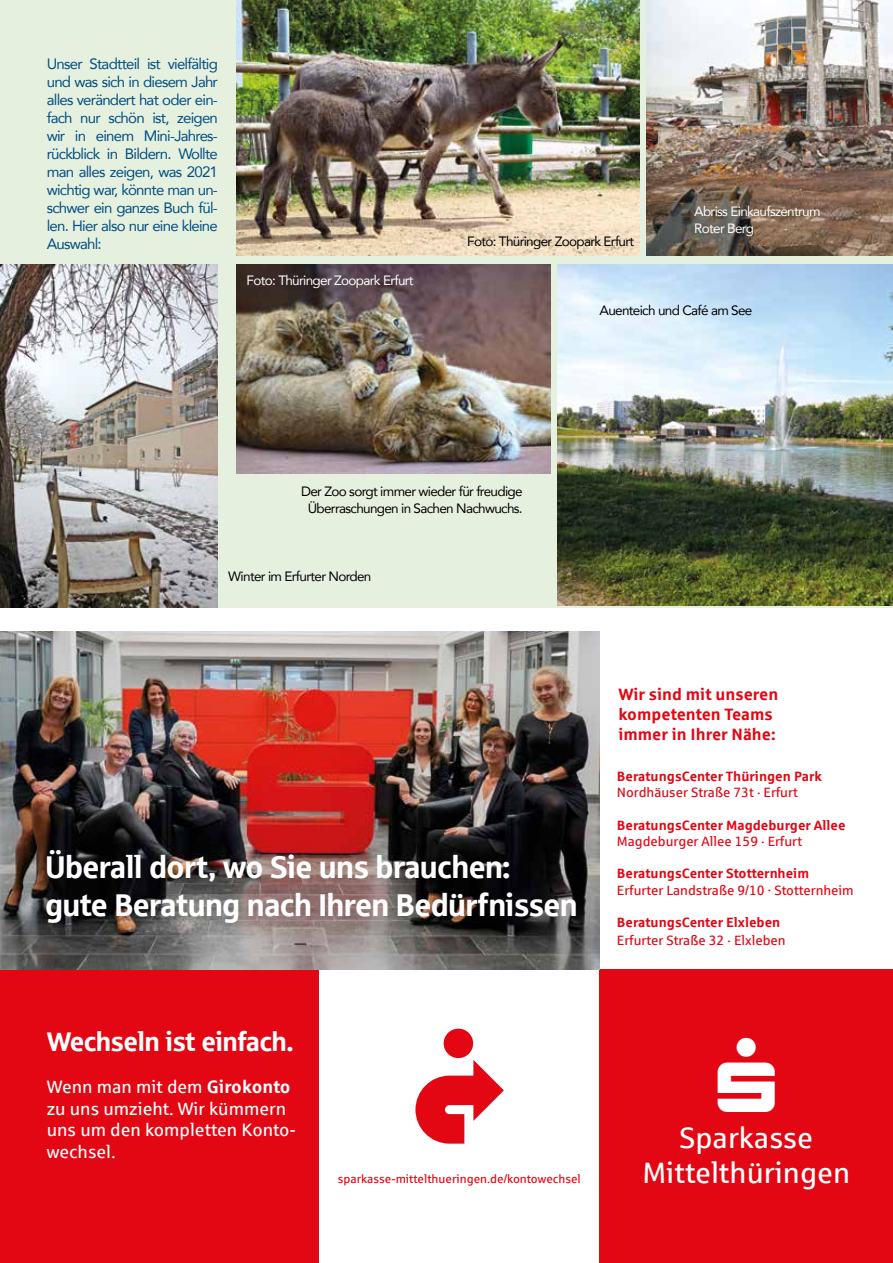
<style>
.page{position:relative;width:893px;height:1263px;background:#fff}
.page>*{position:absolute;margin:0;border:0;box-sizing:border-box;transform-origin:0 0}
.t1{font:31.5px/37.8px "Sparkasse Head";color:#fff}
.t2{font:29.55px/35.4px "Sparkasse Rg";color:#fff;text-align:center}
.t3{font:27px "Sparkasse Head";color:#fff}
.t4{font:18px/21.6px "Sparkasse Rg";color:#fff}
.t5{font:700 16.5px/19.8px "Sparkasse Rg";color:#e30613}
.t6{font:15px/18px "Avenir";letter-spacing:-.05em;color:#004e82;text-align:justify}
.t7{font:13.5px/16.2px "Avenir";letter-spacing:-.05em;color:#000;text-align:center}
.t8{font:13.5px "Sparkasse Rg";color:#e30613}
.t9{font:700 13.5px "Sparkasse Rg";color:#e30613}
.t10{font:13.5px/16.2px "Avenir";letter-spacing:-.05em;color:#fff}
.t11{font:12px "Sparkasse Rg";color:#e30613}
.s1{font-weight:700}
</style>
<div class="page">
<hr style="left:892px;top:619px;width:1px;height:644px;background:#dae7f7">
<div style="left:0;top:0;width:893px;height:607px;background:#e6f0df"></div>
<div style="left:0;top:970px;width:319px;height:293px;background:#e30613"></div>
<div style="left:600px;top:970px;width:293px;height:293px;background:#e30613"></div>
<img style="left:0;top:631px;width:600px;height:339px">
<svg style="left:415px;top:1029px;width:89px;height:114px"></svg>
<img style="left:557px;top:264px;width:336px;height:341px">
<img style="left:646px;top:0;width:247px;height:255px">
<img style="left:0;top:264px;width:218px;height:343px">
<img style="left:236px;top:264px;width:315px;height:210px">
<img style="left:236px;top:0;width:404px;height:255px">
<p class="t6" style="left:47px;top:54px;width:173px">Unser Stadtteil ist vielfältig und was sich in diesem Jahr alles verändert hat oder ein&shy;fach nur schön ist, zeigen wir in einem Mini-Jahres&shy;rückblick in Bildern. Wollte man alles zeigen, was 2021 wichtig war, könnte man un&shy;schwer ein ganzes Buch fül&shy;len. Hier also nur eine kleine Auswahl:</p>
<p class="t10" style="left:247px;top:272px;width:169px">Foto: Thüringer Zoopark Erfurt</p>
<p class="t7" style="left:467px;top:233px;width:169px">Foto: Thüringer Zoopark Erfurt</p>
<p class="t10" style="left:694px;top:203px;width:128px">Abriss Einkaufszentrum<br>Roter Berg</p>
<p class="t7" style="left:599px;top:302px;width:154px">Auenteich und Café am See</p>
<p class="t7" style="left:301px;top:483px;width:223px">Der Zoo sorgt immer wieder für freudige<br>Überraschungen in Sachen Nachwuchs.</p>
<p class="t7" style="left:228px;top:568px;width:145px">Winter im Erfurter Norden</p>
<h1 class="t1" style="left:45px;top:846px;width:533px">Überall dort, wo Sie uns brauchen: gute Beratung nach Ihren Bedürfnissen</h1>
<h3 class="t3" style="left:47px;top:1024px;width:248px">Wechseln ist einfach.</h3>
<p class="t4" style="left:47px;top:1075px;width:251px">Wenn man mit dem <span class="s1">Girokonto </span>zu uns umzieht. Wir kümmern uns um den kompletten Konto&shy;wechsel.</p>
<p class="t11" style="left:338px;top:1171px;width:245px">sparkasse-mittelthueringen.de/kontowechsel</p>
<p class="t5" style="left:618px;top:684px;width:161px">Wir sind mit unseren kompetenten Teams immer in Ihrer Nähe:</p>
<p class="t9" style="left:617px;top:768px;width:207px">BeratungsCenter Thüringen Park</p>
<p class="t8" style="left:617px;top:784px;width:183px">Nordhäuser Straße 73t . Erfurt</p>
<p class="t9" style="left:617px;top:816px;width:230px">BeratungsCenter Magdeburger Allee</p>
<p class="t8" style="left:617px;top:833px;width:187px">Magdeburger Allee 159 . Erfurt</p>
<p class="t9" style="left:617px;top:865px;width:194px">BeratungsCenter Stotternheim</p>
<p class="t8" style="left:617px;top:881px;width:238px">Erfurter Landstraße 9/10 . Stotternheim</p>
<p class="t9" style="left:617px;top:913px;width:165px">BeratungsCenter Elxleben</p>
<p class="t8" style="left:617px;top:932px;width:170px">Erfurter Straße 32 . Elxleben</p>
<h2 class="t2" style="left:642px;top:1119px;width:209px">Sparkasse<br>Mittelthüringen</h2>
</div>
